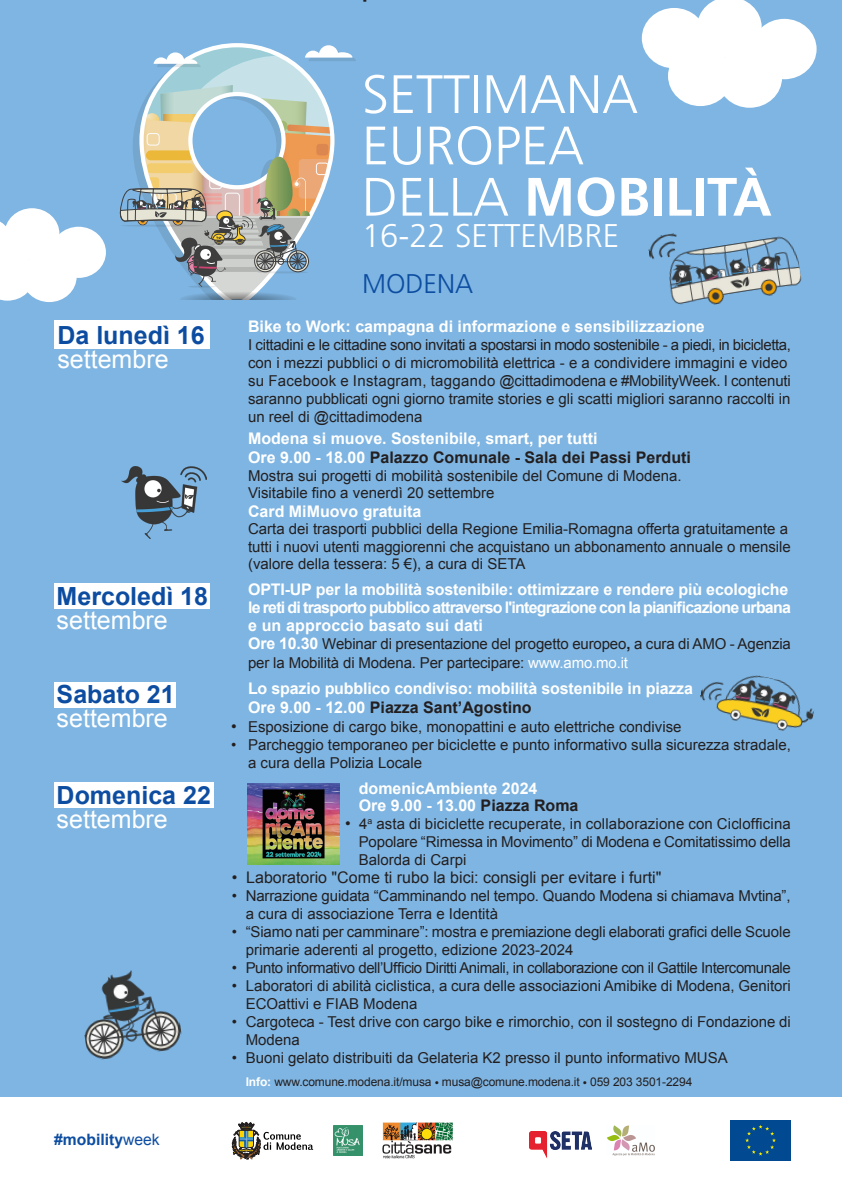
<style>
.page{position:relative;width:842px;height:1191px;background:#fff}
.page>*{position:absolute;margin:0;border:0;box-sizing:border-box;transform-origin:0 0}
.t1{font:300 54px/51.3px "Frutiger LT Std";color:#fff}
.t2{font:300 32.8px "Frutiger LT Std";color:#fff}
.t3{font:300 27px "Frutiger LT Std";color:#0d4da1}
.t4{font:700 25px "Arial";color:#0d4da1}
.t5{font:25px "Arial";color:#fff}
.t6{font:700 16px/18px "Arial";color:#fff}
.t7{font:16px "Arial";color:#231f20}
.t8{font:700 15.7px "Arial";color:#0d4da1}
.t9{font:15px/18px "Arial";color:#231f20}
.t10{font:15px "Arial";letter-spacing:-.03em;color:#231f20}
.t11{font:15px "Acumin Pro";color:#231f20}
.t12{font:12px "Arial";letter-spacing:-.01em;color:#231f20}
.s1{font-weight:400}
.s2{font-weight:700}
.s3{color:#231f20}
.s4{font-weight:700;font-size:16px;color:#fff}
.s5{color:#fff}
.s6{font-size:16px}
.s7{font-weight:700;color:#fff}
</style>
<div class="page">
<div style="left:0;top:0;width:842px;height:1096px;background:#7fb5e2"></div>
<svg style="left:119px;top:45px;width:237px;height:254px"></svg>
<div style="left:5px;top:208px;width:54px;height:51px;background:#fff;border-radius:50%"></div>
<div style="left:51px;top:227px;width:55px;height:51px;background:#fff;border-radius:50%"></div>
<svg style="left:0;top:217px;width:34px;height:84px"></svg>
<div style="left:22px;top:251px;width:55px;height:51px;background:#fff;border-radius:50%"></div>
<svg style="left:697px;top:0;width:65px;height:57px"></svg>
<div style="left:752px;top:19px;width:65px;height:60px;background:#fff;border-radius:50%"></div>
<div style="left:642px;top:8px;width:64px;height:60px;background:#fff;border-radius:50%"></div>
<div style="left:668px;top:46px;width:65px;height:60px;background:#fff;border-radius:50%"></div>
<div style="left:717px;top:47px;width:65px;height:61px;background:#fff;border-radius:50%"></div>
<img style="left:247px;top:783px;width:92px;height:81px">
<div style="left:55px;top:320px;width:155px;height:29px;background:#fff"></div>
<div style="left:55px;top:682px;width:121px;height:25px;background:#fff"></div>
<div style="left:55px;top:782px;width:159px;height:26px;background:#fff"></div>
<img style="left:84px;top:970px;width:98px;height:90px">
<img style="left:700px;top:675px;width:115px;height:56px">
<img style="left:121px;top:466px;width:85px;height:72px">
<img style="left:648px;top:233px;width:154px;height:72px">
<img style="left:529px;top:1131px;width:62px;height:27px">
<svg style="left:232px;top:1122px;width:81px;height:37px"></svg>
<div style="left:730px;top:1120px;width:61px;height:40px;background:#014990"></div>
<svg style="left:745px;top:1125px;width:31px;height:30px"></svg>
<img style="left:607px;top:1125px;width:48px;height:31px">
<img style="left:333px;top:1125px;width:30px;height:30px">
<img style="left:383px;top:1123px;width:69px;height:35px">
<div style="left:55px;top:583px;width:155px;height:25px;background:#fff"></div>
<p class="t11" style="left:362px;top:-11px;width:7px">•</p>
<h3 class="t4" style="left:57px;top:318px;width:149px">Da lunedì 16</h3>
<h3 class="t5" style="left:57px;top:342px;width:113px">settembre</h3>
<h3 class="t4" style="left:57px;top:579px;width:153px">Mercoledì 18</h3>
<h3 class="t5" style="left:57px;top:603px;width:113px">settembre</h3>
<h3 class="t4" style="left:57px;top:677px;width:120px">Sabato 21</h3>
<h3 class="t5" style="left:57px;top:702px;width:113px">settembre</h3>
<h3 class="t4" style="left:57px;top:779px;width:156px">Domenica 22</h3>
<h3 class="t5" style="left:57px;top:803px;width:113px">settembre</h3>
<p class="t8" style="left:54px;top:1129px;width:107px">#mobility<span class="s1">week</span></p>
<h1 class="t1" style="left:362px;top:69px;width:411px">SETTIMANA<br>EUROPEA<br>DELLA <span class="s2">MOBILITÀ</span></h1>
<h2 class="t2" style="left:362px;top:217px;width:259px">16-22 SETTEMBRE</h2>
<h3 class="t3" style="left:362px;top:268px;width:113px">MODENA</h3>
<p class="t6" style="left:248px;top:318px;width:458px">Bike to Work: campagna di informazione e sensibilizzazione</p>
<p class="t9" style="left:248px;top:336px;width:544px">I cittadini e le cittadine sono invitati a spostarsi in modo sostenibile - a piedi, in bicicletta, con i mezzi pubblici o di micromobilità elettrica - e a condividere immagini e video su Facebook e Instagram, taggando @cittadimodena e #MobilityWeek. I contenuti saranno pubblicati ogni giorno tramite stories e gli scatti migliori saranno raccolti in un reel di @cittadimodena</p>
<p class="t6" style="left:248px;top:430px;width:444px;line-height:18.5px">Modena si muove. Sostenibile, smart, per tutti<br>Ore 9.00 - 18.00 <span class="s3">Palazzo Comunale - Sala dei Passi Perduti</span></p>
<p class="t9" style="left:248px;top:467px;width:435px;line-height:17.4px">Mostra sui progetti di mobilità sostenibile del Comune di Modena.<br>Visitabile fino a venerdì 20 settembre</p>
<p class="t6" style="left:248px;top:503px;width:175px">Card MiMuovo gratuita</p>
<p class="t9" style="left:248px;top:520px;width:544px;line-height:17.4px">Carta dei trasporti pubblici della Regione Emilia-Romagna offerta gratuitamente a tutti i nuovi utenti maggiorenni che acquistano un abbonamento annuale o mensile (valore della tessera: 5 €), a cura di SETA</p>
<p class="t6" style="left:248px;top:580px;width:544px">OPTI-UP per la mobilità sostenibile: ottimizzare e rendere più ecologiche le reti di trasporto pubblico attraverso l'integrazione con la pianificazione urbana e un approccio basato sui dati</p>
<p class="t9" style="left:248px;top:635px;width:544px;line-height:18.5px"><span class="s4">Ore 10.30</span> Webinar di presentazione del progetto europeo<span class="s2">,</span> a cura di AMO - Agenzia per la Mobilità di Modena. Per partecipare: <span class="s5">www.amo.mo.it</span></p>
<p class="t6" style="left:248px;top:679px;width:446px;line-height:19.2px">Lo spazio pubblico condiviso: mobilità sostenibile in piazza<br>Ore 9.00 - 12.00 <span class="s3">Piazza Sant’Agostino</span></p>
<p class="t9" style="left:231px;top:718px;width:452px"><span class="s6">•</span> Esposizione di cargo bike, monopattini e auto elettriche condivise</p>
<p class="t9" style="left:248px;top:736px;width:544px;text-indent:-17px">• Parcheggio temporaneo per biciclette e punto informativo sulla sicurezza stradale, a cura della Polizia Locale</p>
<p class="t6" style="left:359px;top:780px;width:221px;line-height:17px">domenicAmbiente 2024<br>Ore 9.00 - 13.00 <span class="s3">Piazza Roma</span></p>
<p class="t9" style="left:359px;top:815px;width:434px;text-align:justify;text-indent:-14px"><span class="s6">•</span> 4<sup>a</sup> asta di biciclette recuperate, in collaborazione con Ciclofficina Popolare “Rimessa in Movimento” di Modena e Comitatissimo della Balorda di Carpi</p>
<p class="t7" style="left:232px;top:867px;width:431px">• Laboratorio "Come ti rubo la bici: consigli per evitare i furti"</p>
<p class="t9" style="left:246px;top:887px;width:546px;text-indent:-14px">• Narrazione guidata “Camminando nel tempo. Quando Modena si chiamava Mvtina”, a cura di associazione Terra e Identità</p>
<p class="t9" style="left:246px;top:923px;width:547px;text-indent:-14px">• “Siamo nati per camminare”: mostra e premiazione degli elaborati grafici delle Scuole primarie aderenti al progetto, edizione 2023-2024</p>
<p class="t10" style="left:232px;top:958px;width:561px">• Punto informativo dell’Ufficio Diritti Animali, in collaborazione con il Gattile Intercomunale</p>
<p class="t9" style="left:246px;top:977px;width:547px;text-indent:-14px">• Laboratori di abilità ciclistica, a cura delle associazioni Amibike di Modena, Genitori<br>ECOattivi e FIAB Modena</p>
<p class="t9" style="left:246px;top:1013px;width:547px;text-indent:-14px">• Cargoteca - Test drive con cargo bike e rimorchio, con il sostegno di Fondazione di<br>Modena</p>
<p class="t9" style="left:232px;top:1049px;width:497px">• Buoni gelato distribuiti da Gelateria K2 presso il punto informativo MUSA</p>
<p class="t12" style="left:246px;top:1074px;width:448px"><span class="s7">Info:</span> www.comune.modena.it/musa • musa@comune.modena.it • 059 203 3501-2294</p>
</div>
